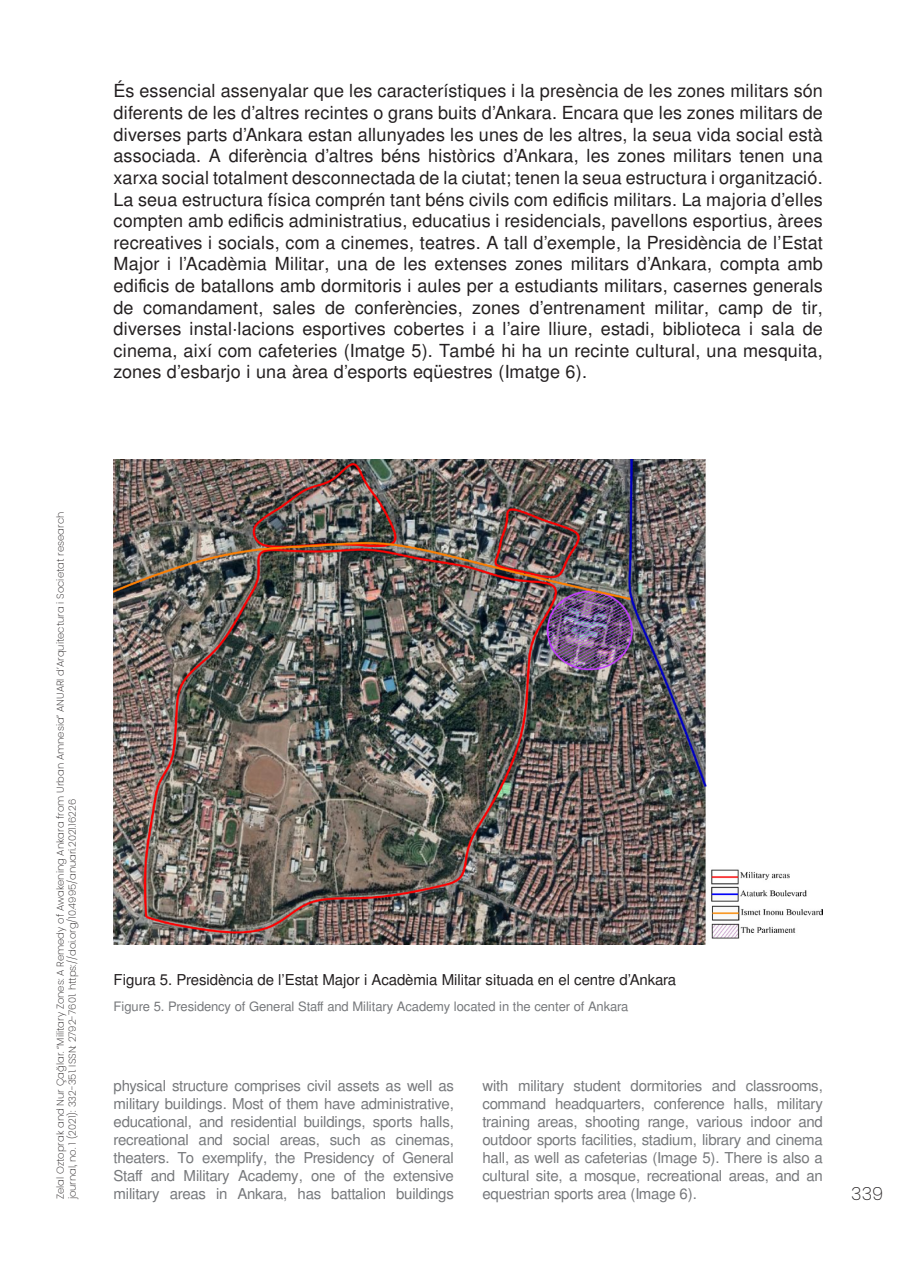
<style>
.page{position:relative;width:908px;height:1276px;background:#fff}
.page>*{position:absolute;margin:0;border:0;box-sizing:border-box;transform-origin:0 0}
.val_cos_de_text{font:18px/21.6px "Free Sans";letter-spacing:.005em;color:#231f20;text-align:justify}
.t1{font:200 18px "Poppins";color:#231f20}
.eng_text{font:15px/18px "Free Sans";letter-spacing:-.02em;color:#76787b;text-align:justify}
.val_cos_de_text-2{font:15px "Free Sans";letter-spacing:-.01em;color:#231f20}
.val_cos_de_text-3{font:13px "Free Sans";letter-spacing:-.01em;color:#76787b}
.t2{font:200 10px "Poppins";color:#231f20}
</style>
<div class="page">
<img style="left:113px;top:460px;width:709px;height:485px">
<p class="val_cos_de_text" style="left:113px;top:81px;width:710px">És essencial assenyalar que les característiques i la presència de les zones militars són diferents de les d’altres recintes o grans buits d’Ankara. Encara que les zones militars de diverses parts d’Ankara estan allunyades les unes de les altres, la seua vida social està associada. A diferència d’altres béns històrics d’Ankara, les zones militars tenen una xarxa social totalment desconnectada de la ciutat; tenen la seua estructura i organització.<br>La seua estructura física comprén tant béns civils com edificis militars. La majoria d’elles compten amb edificis administratius, educatius i residencials, pavellons esportius, àrees recreatives i socials, com a cinemes, teatres. A tall d’exemple, la Presidència de l’Estat Major i l’Acadèmia Militar, una de les extenses zones militars d’Ankara, compta amb edificis de batallons amb dormitoris i aules per a estudiants militars, casernes generals de comandament, sales de conferències, zones d’entrenament militar, camp de tir, diverses instal·lacions esportives cobertes i a l’aire lliure, estadi, biblioteca i sala de cinema, així com cafeteries (Imatge 5). També hi ha un recinte cultural, una mesquita, zones d’esbarjo i una àrea d’esports eqüestres (Imatge 6).</p>
<p class="t2" style="left:55px;top:1199px;width:689px;rotate:-90deg">Zelal Oztoprak and Nur Çağlar. “Military Zones: A Remedy of Awakening Ankara from Urban Amnesia” ANUARI d’Arquitectura i Societat research</p>
<p class="t2" style="left:67px;top:1199px;width:402px;rotate:-90deg">journal, no. 1 (2021): 332-351. ISSN: 2792-7601. https://doi.org/10.4995/anuari.2021.16226</p>
<p class="val_cos_de_text-2" style="left:113px;top:969px;width:564px">Figura 5. Presidència de l’Estat Major i Acadèmia Militar situada en el centre d’Ankara</p>
<p class="val_cos_de_text-3" style="left:113px;top:997px;width:516px">Figure 5. Presidency of General Staff and Military Academy located in the center of Ankara</p>
<p class="eng_text" style="left:113px;top:1078px;width:342px">physical structure comprises civil assets as well as military buildings. Most of them have administrative, educational, and residential buildings, sports halls, recreational and social areas, such as cinemas, theaters. To exemplify, the Presidency of General Staff and Military Academy, one of the extensive military areas in Ankara, has battalion buildings</p>
<p class="eng_text" style="left:482px;top:1078px;width:342px">with military student dormitories and classrooms, command headquarters, conference halls, military training areas, shooting range, various indoor and outdoor sports facilities, stadium, library and cinema hall, as well as cafeterias (Image 5). There is also a cultural site, a mosque, recreational areas, and an equestrian sports area (Image 6).</p>
<p class="t1" style="left:850px;top:1183px;width:34px">339</p>
</div>
